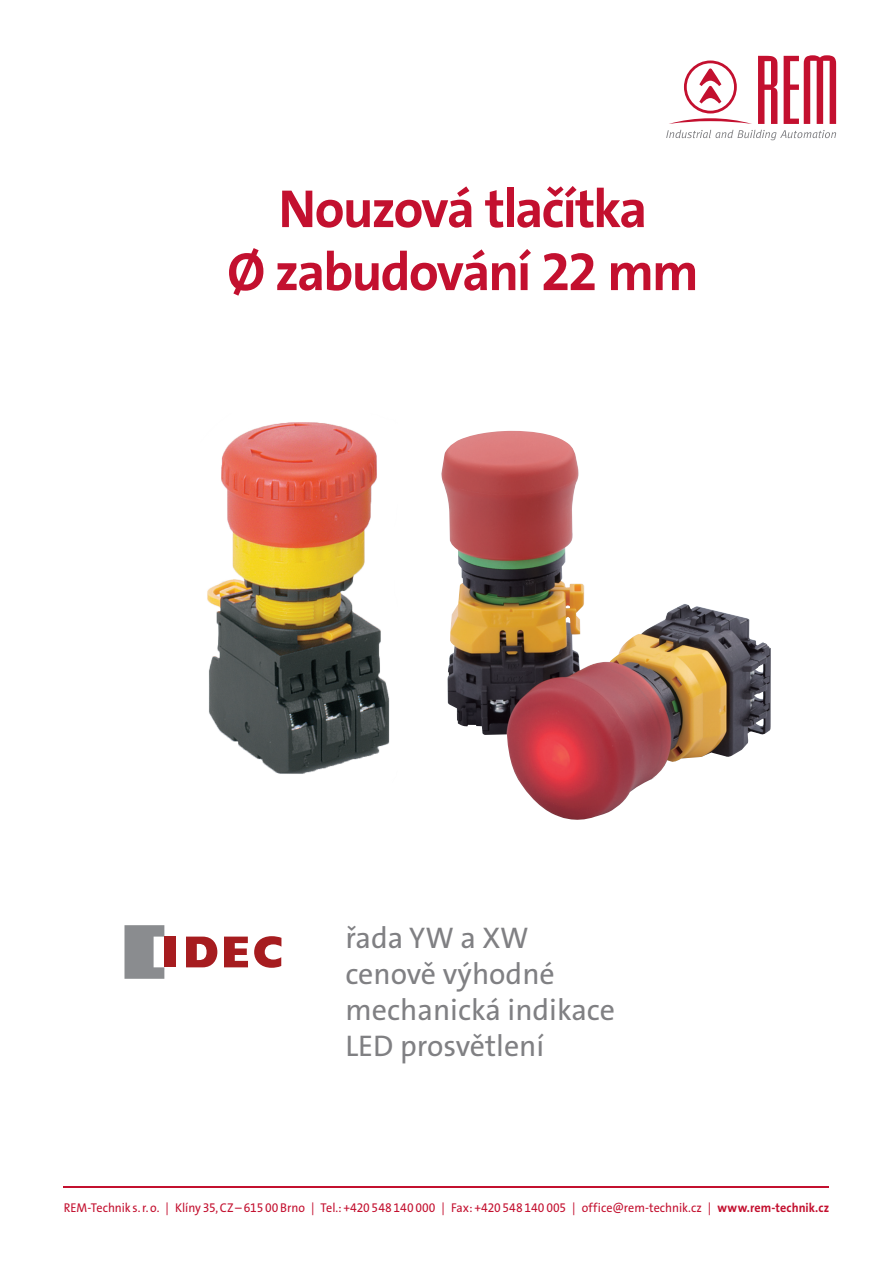
<style>
.page{position:relative;width:893px;height:1263px;background:#fff}
.page>*{position:absolute;margin:0;border:0;box-sizing:border-box;transform-origin:0 0}
.Nadpis_velký{font:700 54px "The Sans Os F";letter-spacing:-.04em;color:#c3102f}
.highlights_1__strana{font:30px "The Sans Os F";color:#808083}
.t1{font:12.75px "The Sans Os F";color:#c3102f;scale:.95 1}
.s1{font-weight:700}
</style>
<div class="page">
<svg style="left:666px;top:130px;width:170px;height:10px"></svg>
<svg style="left:758px;top:56px;width:19px;height:68px"></svg>
<svg style="left:784px;top:55px;width:52px;height:69px"></svg>
<svg style="left:669px;top:61px;width:83px;height:63px"></svg>
<svg style="left:124px;top:925px;width:40px;height:54px;background:#9d9fa1"></svg>
<svg style="left:186px;top:936px;width:31px;height:31px"></svg>
<svg style="left:224px;top:936px;width:24px;height:31px"></svg>
<div style="left:164px;top:936px;width:12px;height:31px;background:#a61c1f"></div>
<svg style="left:254px;top:936px;width:27px;height:32px"></svg>
<img style="left:207px;top:422px;width:183px;height:352px">
<img style="left:441px;top:431px;width:330px;height:389px">
<hr style="left:64px;top:1186px;width:765px;height:1px;background:#c3102f">
<p class="Nadpis_velký" style="left:278px;top:174px;width:371px">Nouzová tlačítka</p>
<p class="Nadpis_velký" style="left:227px;top:237px;width:473px">Ø zabudování 22 mm</p>
<p class="highlights_1__strana" style="left:345px;top:919px;width:185px">řada YW a XW</p>
<p class="highlights_1__strana" style="left:345px;top:955px;width:211px">cenově výhodné</p>
<p class="highlights_1__strana" style="left:345px;top:991px;width:271px">mechanická indikace</p>
<p class="highlights_1__strana" style="left:345px;top:1027px;width:200px">LED prosvětlení</p>
<p class="t1" style="left:64px;top:1200px;width:807px">REM-Technik s.r.o. | Klíny 35, CZ – 615 00 Brno | Tel.: +420 548 140 000 | Fax: +420 548 140 005 | office@rem-technik.cz | <span class="s1">www.rem-technik.cz</span></p>
</div>
